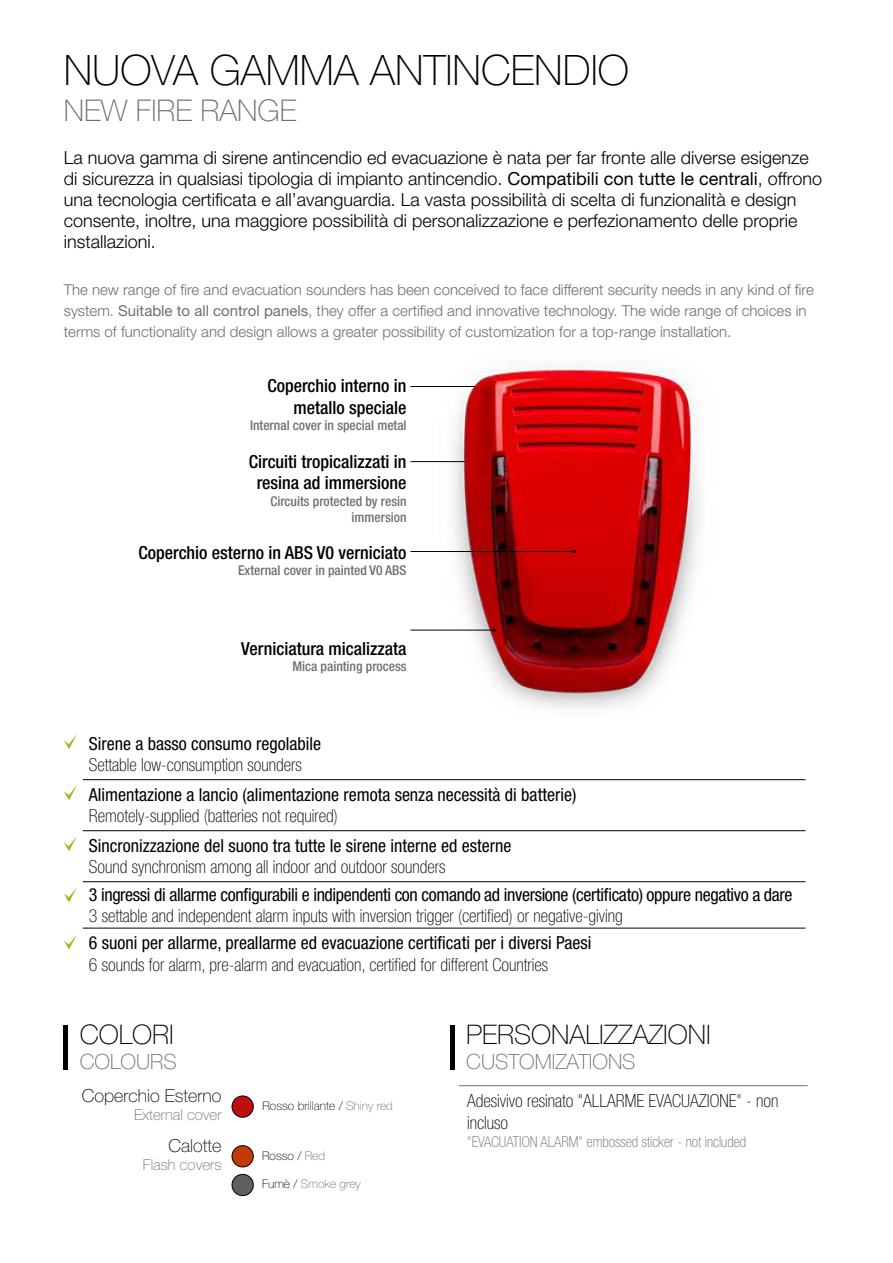
<style>
.page{position:relative;width:893px;height:1263px;background:#fff}
.page>*{position:absolute;margin:0;border:0;box-sizing:border-box;transform-origin:0 0}
.t1{font:100 42px "Helvetica Neue LT Pro";color:#000}
.t2{font:100 30px "Helvetica Neue LT Pro";color:#706f6f}
.t3{font:100 27px "Helvetica Neue LT Pro";color:#000}
.t4{font:100 21px "Helvetica Neue LT Pro";color:#706f6f}
.t5{font:300 18px/21px "Helvetica Neue LT Pro";color:#000}
.t6{font:100 condensed 18px/21.6px "Helvetica Neue LT Pro";color:#000}
.t7{font:condensed 18px "Helvetica Neue LT Pro";color:#000}
.t8{font:500 condensed 18px/21.6px "Helvetica Neue LT Pro";color:#000;text-align:right}
.t9{font:condensed 18px "Helvetica Neue LT Pro";letter-spacing:-.02em;color:#000}
.t10{font:100 18px "Helvetica Neue LT Pro";color:#000}
.t11{font:300 15px/21px "Helvetica Neue LT Pro";color:#706f6f}
.t12{font:100 condensed 15px "Helvetica Neue LT Pro";color:#706f6f}
.t13{font:100 15px "Helvetica Neue LT Pro";color:#706f6f}
.t14{font:500 condensed 13.5px/16.2px "Helvetica Neue LT Pro";color:#706f6f;text-align:right}
.t15{font:100 12px "Helvetica Neue LT Pro";color:#000}
.t16{font:100 12px "Helvetica Neue LT Pro";color:#706f6f}
.s1{font-weight:400}
.s2{color:#706f6f}
.s3{color:#000}
</style>
<div class="page">
<hr style="left:410px;top:386px;width:103px;height:1px;background:#000">
<hr style="left:410px;top:461px;width:103px;height:1px;background:#000">
<img style="left:438px;top:364px;width:262px;height:344px">
<hr style="left:410px;top:551px;width:164px;height:1px;background:#000">
<hr style="left:410px;top:630px;width:85px;height:1px;background:#000">
<hr style="left:83px;top:779px;width:722px;height:1px;background:#000">
<hr style="left:83px;top:830px;width:722px;height:1px;background:#000">
<hr style="left:83px;top:881px;width:722px;height:1px;background:#000">
<hr style="left:83px;top:928px;width:722px;height:1px;background:#000">
<svg style="left:64px;top:734px;width:13px;height:15px"></svg>
<svg style="left:64px;top:785px;width:13px;height:15px"></svg>
<svg style="left:64px;top:836px;width:13px;height:15px"></svg>
<svg style="left:64px;top:887px;width:13px;height:15px"></svg>
<svg style="left:64px;top:934px;width:13px;height:15px"></svg>
<hr style="left:64px;top:1025px;width:4px;height:44px;background:#000">
<div style="left:232px;top:1146px;width:21px;height:21px;background:#c4390a;border-radius:50%"></div>
<div style="left:232px;top:1145px;width:22px;height:22px;border:1px solid #000;border-radius:50%"></div>
<div style="left:232px;top:1096px;width:21px;height:21px;background:#c00d0e;border-radius:50%"></div>
<div style="left:232px;top:1095px;width:22px;height:22px;border:1px solid #000;border-radius:50%"></div>
<div style="left:232px;top:1174px;width:21px;height:21px;background:#5c6062;border-radius:50%"></div>
<div style="left:232px;top:1174px;width:22px;height:22px;border:1px solid #000;border-radius:50%"></div>
<hr style="left:450px;top:1025px;width:4px;height:44px;background:#000">
<hr style="left:459px;top:1085px;width:349px;height:1px;background:#706f6f">
<h1 class="t1" style="left:64px;top:45px;width:567px">NUOVA GAMMA ANTINCENDIO</h1>
<h2 class="t2" style="left:64px;top:93px;width:234px">NEW FIRE RANGE</h2>
<p class="t5" style="left:64px;top:147px;width:760px">La nuova gamma di sirene antincendio ed evacuazione è nata per far fronte alle diverse esigenze di sicurezza in qualsiasi tipologia di impianto antincendio. <span class="s1">Compatibili con tutte le centrali</span>, offrono una tecnologia certificata e all’avanguardia. La vasta possibilità di scelta di funzionalità e design consente, inoltre, una maggiore possibilità di personalizzazione e perfezionamento delle proprie installazioni.</p>
<p class="t11" style="left:64px;top:278px;width:751px">The new range of fire and evacuation sounders has been conceived to face different security needs in any kind of fire system. <span class="s1">Suitable to all control panels</span>, they offer a certified and innovative technology. The wide range of choices in terms of functionality and design allows a greater possibility of customization for a top-range installation.</p>
<p class="t8" style="left:267px;top:375px;width:141px">Coperchio interno in metallo speciale</p>
<p class="t14" style="left:250px;top:417px;width:158px">Internal cover in special metal</p>
<p class="t8" style="left:249px;top:450px;width:159px;text-align:center">Circuiti tropicalizzati in resina ad immersione</p>
<p class="t14" style="left:270px;top:493px;width:138px">Circuits protected by resin immersion</p>
<p class="t8" style="left:139px;top:541px;width:270px">Coperchio esterno in ABS V0 verniciato</p>
<p class="t14" style="left:238px;top:562px;width:170px">External cover in painted V0 ABS</p>
<p class="t8" style="left:241px;top:637px;width:167px">Verniciatura micalizzata</p>
<p class="t14" style="left:292px;top:658px;width:116px">Mica painting process</p>
<p class="t7" style="left:89px;top:733px;width:234px">Sirene a basso consumo regolabile</p>
<p class="t6" style="left:89px;top:754px;width:214px">Settable low-consumption sounders</p>
<p class="t7" style="left:89px;top:784px;width:489px">Alimentazione a lancio (alimentazione remota senza necessità di batterie)</p>
<p class="t6" style="left:89px;top:805px;width:250px">Remotely-supplied (batteries not required)</p>
<p class="t7" style="left:89px;top:835px;width:424px">Sincronizzazione del suono tra tutte le sirene interne ed esterne</p>
<p class="t6" style="left:89px;top:856px;width:358px">Sound synchronism among all indoor and outdoor sounders</p>
<p class="t9" style="left:89px;top:883px;width:705px">3 ingressi di allarme configurabili e indipendenti con comando ad inversione (certificato) oppure negativo a dare</p>
<p class="t6" style="left:89px;top:905px;width:535px">3 settable and independent alarm inputs with inversion trigger (certified) or negative-giving</p>
<p class="t7" style="left:89px;top:932px;width:504px">6 suoni per allarme, preallarme ed evacuazione certificati per i diversi Paesi</p>
<p class="t6" style="left:89px;top:954px;width:461px">6 sounds for alarm, pre-alarm and evacuation, certified for different Countries</p>
<h3 class="t3" style="left:80px;top:1018px;width:96px">COLORI</h3>
<p class="t4" style="left:80px;top:1049px;width:98px">COLOURS</p>
<p class="t10" style="left:82px;top:1085px;width:141px">Coperchio Esterno</p>
<p class="t13" style="left:134px;top:1106px;width:89px">External cover</p>
<p class="t10" style="left:169px;top:1135px;width:55px">Calotte</p>
<p class="t13" style="left:143px;top:1156px;width:80px">Flash covers</p>
<p class="t15" style="left:262px;top:1098px;width:132px">Rosso brillante / <span class="s2">Shiny red</span></p>
<p class="t15" style="left:262px;top:1148px;width:65px">Rosso / <span class="s2">Red</span></p>
<p class="t16" style="left:262px;top:1177px;width:100px"><span class="s3">Fumè /</span> Smoke grey</p>
<h3 class="t3" style="left:466px;top:1018px;width:246px">PERSONALIZZAZIONI</h3>
<p class="t4" style="left:466px;top:1049px;width:171px">CUSTOMIZATIONS</p>
<p class="t6" style="left:467px;top:1090px;width:313px">Adesivivo resinato "ALLARME EVACUAZIONE" - non incluso</p>
<p class="t12" style="left:467px;top:1133px;width:281px">"EVACUATION ALARM" embossed sticker - not included</p>
</div>
